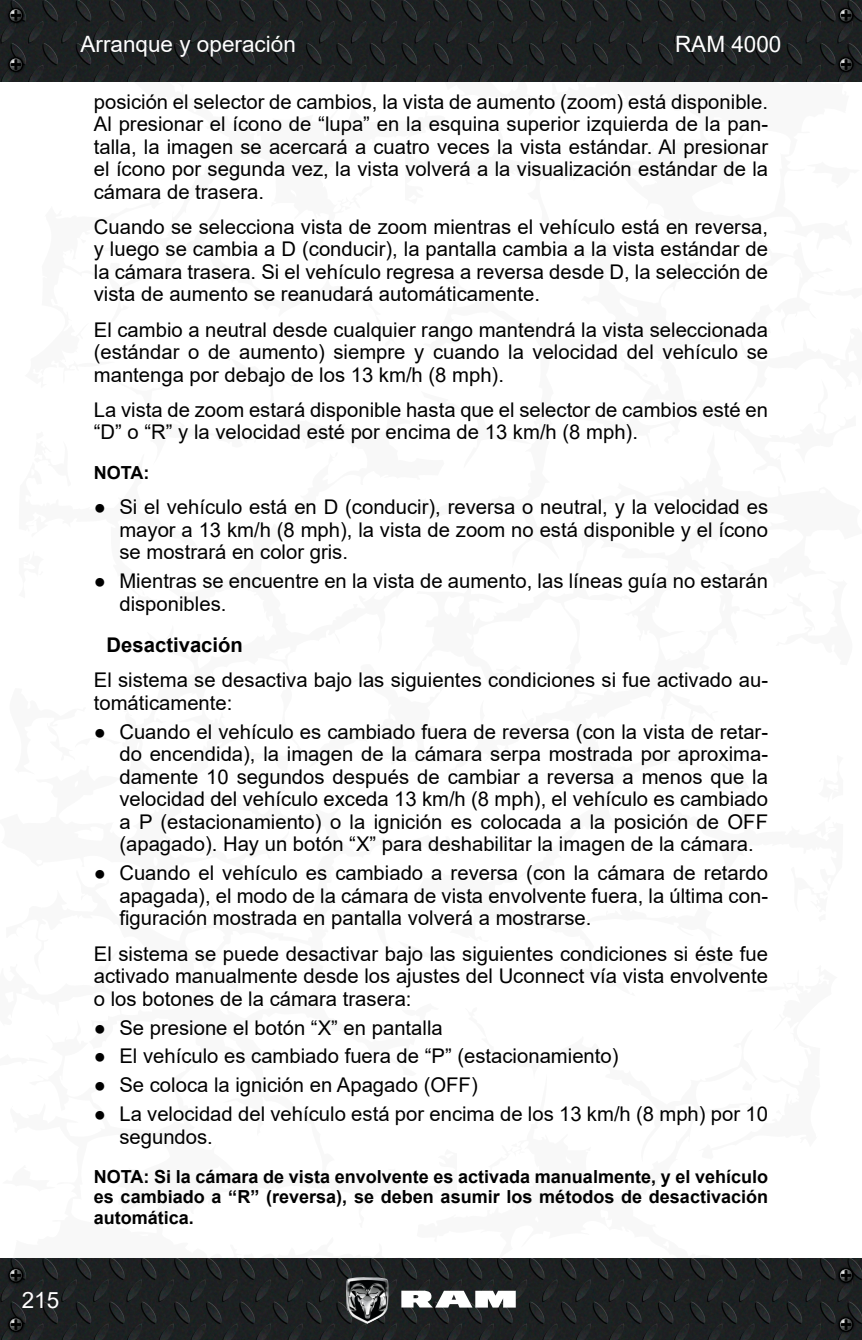
<style>
.page{position:relative;width:862px;height:1340px;background:#fff}
.page>*{position:absolute;margin:0;border:0;box-sizing:border-box;transform-origin:0 0}
.t1{font:22.5px "Arial";color:#fff}
._4_Normal{font:20.25px/22.5px "Arial";color:#000;text-align:justify}
._3_Tercer_sub{font:700 20.25px "Arial";color:#000}
._6_NOTA{font:700 18px/20.2px "Arial";color:#000;text-align:justify}
</style>
<div class="page">
<svg style="left:861px;top:39px;width:1px;height:1259px"></svg>
<img style="left:0;top:0;width:861px;height:81px">
<img style="left:0;top:1258px;width:861px;height:81px">
<svg style="left:401px;top:1290px;width:114px;height:17px"></svg>
<img style="left:346px;top:1276px;width:42px;height:47px">
<img style="left:5px;top:4px;width:22px;height:22px">
<svg style="left:8px;top:8px;width:16px;height:15px"></svg>
<img style="left:5px;top:1264px;width:22px;height:22px">
<svg style="left:8px;top:1267px;width:16px;height:15px"></svg>
<img style="left:834px;top:4px;width:22px;height:22px">
<svg style="left:837px;top:8px;width:16px;height:15px"></svg>
<img style="left:834px;top:1264px;width:22px;height:22px">
<svg style="left:837px;top:1267px;width:16px;height:15px"></svg>
<img style="left:5px;top:53px;width:22px;height:23px">
<svg style="left:8px;top:57px;width:16px;height:15px"></svg>
<img style="left:5px;top:1313px;width:22px;height:22px">
<svg style="left:8px;top:1316px;width:16px;height:15px"></svg>
<img style="left:834px;top:53px;width:22px;height:23px">
<svg style="left:837px;top:57px;width:16px;height:15px"></svg>
<img style="left:834px;top:1313px;width:22px;height:22px">
<svg style="left:837px;top:1316px;width:16px;height:15px"></svg>
<p class="t1" style="left:80px;top:29px;width:217px">Arranque y operación</p>
<p class="t1" style="left:674px;top:29px;width:108px">RAM 4000</p>
<p class="_4_Normal" style="left:94px;top:90px;width:675px">posición el selector de cambios, la vista de aumento (zoom) está disponible.<br>Al presionar el ícono de “lupa” en la esquina superior izquierda de la pan&shy;talla, la imagen se acercará a cuatro veces la vista estándar. Al presionar el ícono por segunda vez, la vista volverá a la visualización estándar de la cámara de trasera.</p>
<p class="_4_Normal" style="left:94px;top:215px;width:675px">Cuando se selecciona vista de zoom mientras el vehículo está en reversa, y luego se cambia a D (conducir), la pantalla cambia a la vista estándar de la cámara trasera. Si el vehículo regresa a reversa desde D, la selección de vista de aumento se reanudará automáticamente.</p>
<p class="_4_Normal" style="left:94px;top:318px;width:675px">El cambio a neutral desde cualquier rango mantendrá la vista seleccionada (estándar o de aumento) siempre y cuando la velocidad del vehículo se mantenga por debajo de los 13 km/h (8 mph).</p>
<p class="_4_Normal" style="left:94px;top:398px;width:675px">La vista de zoom estará disponible hasta que el selector de cambios esté en “D” o “R” y la velocidad esté por encima de 13 km/h (8 mph).</p>
<p class="_6_NOTA" style="left:94px;top:462px;width:57px">NOTA:</p>
<p class="_4_Normal" style="left:119px;top:495px;width:650px;text-indent:-26px">● Si el vehículo está en D (conducir), reversa o neutral, y la velocidad es mayor a 13 km/h (8 mph), la vista de zoom no está disponible y el ícono se mostrará en color gris.</p>
<p class="_4_Normal" style="left:119px;top:569px;width:649px;text-indent:-26px">● Mientras se encuentre en la vista de aumento, las líneas guía no estarán disponibles.</p>
<p class="_3_Tercer_sub" style="left:107px;top:631px;width:138px">Desactivación</p>
<p class="_4_Normal" style="left:94px;top:669px;width:675px">El sistema se desactiva bajo las siguientes condiciones si fue activado au&shy;tomáticamente:</p>
<p class="_4_Normal" style="left:119px;top:720px;width:649px;text-indent:-26px">● Cuando el vehículo es cambiado fuera de reversa (con la vista de retar&shy;do encendida), la imagen de la cámara serpa mostrada por aproxima&shy;damente 10 segundos después de cambiar a reversa a menos que la velocidad del vehículo exceda 13 km/h (8 mph), el vehículo es cambiado a P (estacionamiento) o la ignición es colocada a la posición de OFF (apagado). Hay un botón “X” para deshabilitar la imagen de la cámara.</p>
<p class="_4_Normal" style="left:119px;top:861px;width:650px;text-indent:-26px">● Cuando el vehículo es cambiado a reversa (con la cámara de retardo apagada), el modo de la cámara de vista envolvente fuera, la última con&shy;figuración mostrada en pantalla volverá a mostrarse.</p>
<p class="_4_Normal" style="left:94px;top:942px;width:675px">El sistema se puede desactivar bajo las siguientes condiciones si éste fue activado manualmente desde los ajustes del Uconnect vía vista envolvente o los botones de la cámara trasera:</p>
<p class="_4_Normal" style="left:94px;top:1016px;width:350px">● Se presione el botón “X” en pantalla</p>
<p class="_4_Normal" style="left:94px;top:1044px;width:526px">● El vehículo es cambiado fuera de “P” (estacionamiento)</p>
<p class="_4_Normal" style="left:94px;top:1073px;width:385px">● Se coloca la ignición en Apagado (OFF)</p>
<p class="_4_Normal" style="left:119px;top:1102px;width:649px;text-indent:-26px">● La velocidad del vehículo está por encima de los 13 km/h (8 mph) por 10 segundos.</p>
<p class="_6_NOTA" style="left:94px;top:1166px;width:675px">NOTA: Si la cámara de vista envolvente es activada manualmente, y el vehículo es cambiado a “R” (reversa), se deben asumir los métodos de desactivación automática.</p>
<p class="t1" style="left:22px;top:1284px;width:39px">215</p>
</div>
